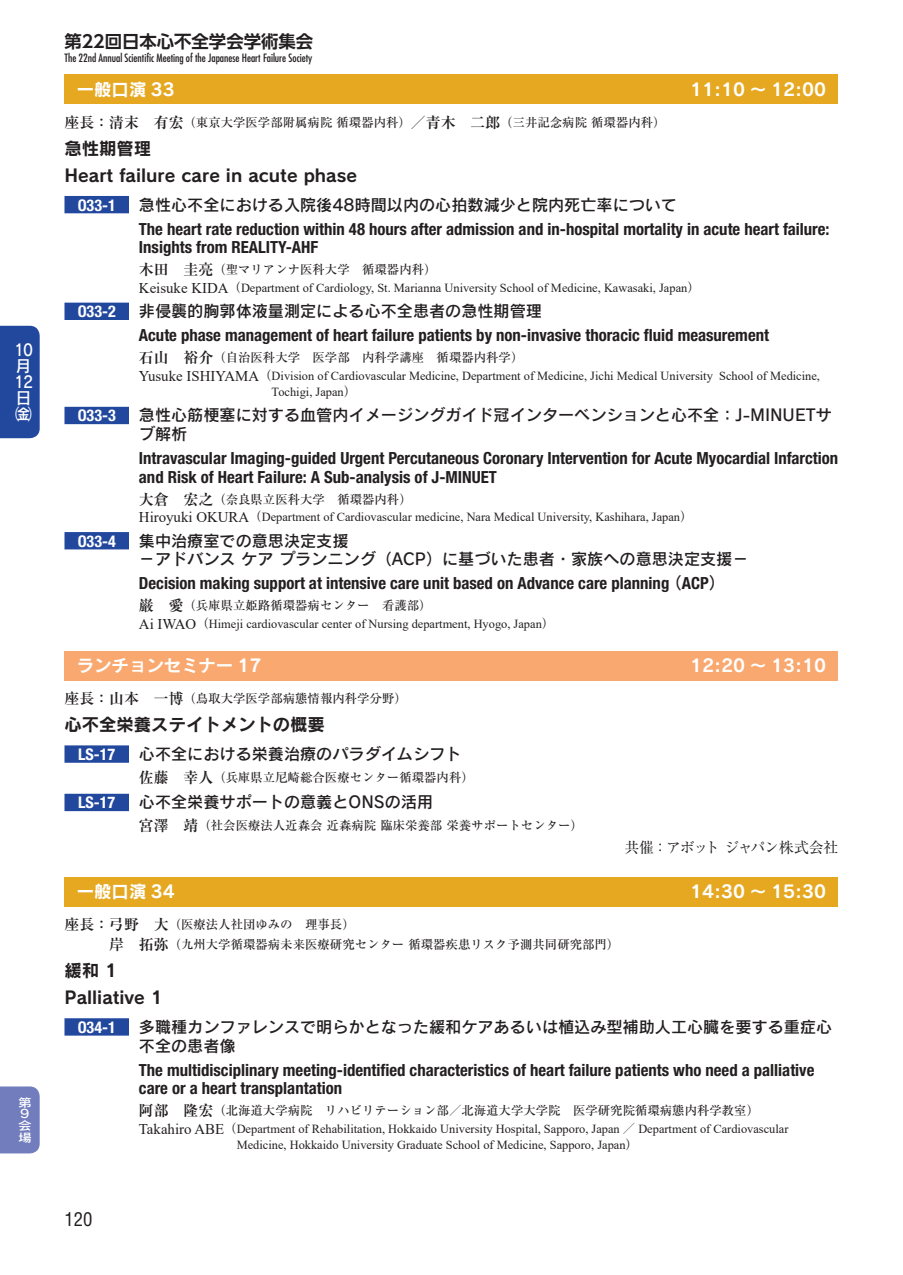
<style>
.page{position:relative;width:903px;height:1275px;background:#fff}
.page>*{position:absolute;margin:0;border:0;box-sizing:border-box;transform-origin:0 0}
.t1{font:condensed 18.55px "Helvetica LT Std";color:#231f20}
.t2{font:17.32px/27.3px "Rodin Pro N B";color:#231f20}
.t3{font:17.32px "Rodin Pro N B";color:#fff}
.t4{font:700 17.32px "UD Shin Go Pr 6 N De";color:#231f20}
.t5{font:700 condensed 16.8px/18.6px "Helvetica Neue LT Std";color:#231f20}
.t6{font:16.1px/18.6px "Rodin Pro N DB";color:#231f20}
.t7{font:700 condensed 16.1px "Helvetica Neue LT Std";color:#fff}
.t8{font:16.1px/16.1px "Rodin Pro N DB";color:#fff;scale:.9 1}
.t9{font:14.88px "Ryumin Pr 6 N";letter-spacing:-.07em;color:#231f20}
.t10{font:12.42px/16.1px "Times New Roman";color:#231f20}
.t11{font:500 12.42px "Ryumin Pr 6";color:#231f20}
.t12{font:500 12.42px/19.8px "Ryumin Pr 6 N";color:#231f20}
.t13{font:11.72px/11.7px "Rodin Pro N DB";color:#fff;scale:1.16 1}
.t14{font:condensed 11.2px "Futura Std";color:#231f20}
.s1{font-weight:700;font-size:14.88px}
.s2{font-family:"Ryumin Pr 6 N";font-weight:700;font-size:14.88px}
.s3{font-size:14.88px}
.s4{font-family:"Ryumin Pr 6 N";font-weight:500}
.s5{font-family:"Rodin Pro N DB";font-weight:400;font-stretch:normal}
</style>
<div class="page">
<div style="left:64px;top:74px;width:774px;height:30px;background:#e5a820"></div>
<div style="left:64px;top:196px;width:65px;height:17px;background:#22489e"></div>
<div style="left:64px;top:303px;width:65px;height:17px;background:#22489e"></div>
<div style="left:64px;top:407px;width:65px;height:17px;background:#22489e"></div>
<div style="left:64px;top:532px;width:65px;height:17px;background:#22489e"></div>
<div style="left:64px;top:651px;width:774px;height:30px;background:#f9a86f"></div>
<div style="left:64px;top:745px;width:65px;height:18px;background:#22489e"></div>
<div style="left:64px;top:794px;width:65px;height:17px;background:#22489e"></div>
<div style="left:64px;top:877px;width:774px;height:30px;background:#e5a820"></div>
<div style="left:64px;top:1018px;width:65px;height:18px;background:#22489e"></div>
<div style="left:0;top:1086px;width:40px;height:67px;background:#717dbd"></div>
<div style="left:0;top:326px;width:40px;height:112px;background:#22489e"></div>
<p class="t8" style="left:14px;top:341px;width:23px">10月<br>12日㈮</p>
<p class="t13" style="left:18px;top:1096px;width:13px">第<br>9会場</p>
<h2 class="t4" style="left:64px;top:27px;width:250px">第22回日本心不全学会学術集会</h2>
<p class="t14" style="left:64px;top:51px;width:249px">The 22nd Annual Scientific Meeting of the Japanese Heart Failure Society</p>
<h2 class="t3" style="left:77px;top:77px;width:99px">一般口演 33</h2>
<h2 class="t3" style="left:690px;top:77px;width:137px">11:10 ～ 12:00</h2>
<p class="t12" style="left:64px;top:112px;width:603px"><span class="s1">座長：清末　有宏</span>（東京大学医学部附属病院循環器内科）<span class="s1">／青木　二郎</span>（三井記念病院循環器内科）</p>
<h2 class="t2" style="left:64px;top:134px;width:294px">急性期管理<br>Heart failure care in acute phase</h2>
<p class="t7" style="left:78px;top:195px;width:40px">O33-1</p>
<p class="t6" style="left:139px;top:195px;width:540px">急性心不全における入院後48時間以内の心拍数減少と院内死亡率について</p>
<h3 class="t5" style="left:139px;top:219px;width:692px">The heart rate reduction within 48 hours after admission and in-hospital mortality in acute heart failure:<br>Insights from REALITY-AHF</h3>
<p class="t11" style="left:139px;top:260px;width:299px"><span class="s2">木田　圭亮</span>（聖マリアンナ医科大学　循環器内科）</p>
<p class="t10" style="left:139px;top:279px;width:562px"><span class="s3">Keisuke KIDA</span><span class="s4">（</span> Department of Cardiology, St. Marianna University School of Medicine, Kawasaki, Japan<span class="s4">）</span></p>
<p class="t7" style="left:78px;top:302px;width:40px">O33-2</p>
<p class="t6" style="left:139px;top:301px;width:405px">非侵襲的胸郭体液量測定による心不全患者の急性期管理</p>
<h3 class="t5" style="left:139px;top:326px;width:632px">Acute phase management of heart failure patients by non-invasive thoracic fluid measurement</h3>
<p class="t11" style="left:139px;top:348px;width:386px"><span class="s2">石山　裕介</span>（自治医科大学　医学部　内科学講座　循環器内科学）</p>
<p class="t10" style="left:272px;top:367px;width:550px;text-indent:-133px"><span class="s3">Yusuke ISHIYAMA</span><span class="s4">（</span> Division of Cardiovascular Medicine, Department of Medicine, Jichi Medical University School of Medicine,<br>Tochigi, Japan<span class="s4">）</span></p>
<p class="t7" style="left:78px;top:406px;width:40px">O33-3</p>
<p class="t6" style="left:139px;top:405px;width:694px">急性心筋梗塞に対する血管内イメージングガイド冠インターベンションと心不全：J-MINUETサブ解析</p>
<h3 class="t5" style="left:139px;top:449px;width:701px">Intravascular Imaging-guided Urgent Percutaneous Coronary Intervention for Acute Myocardial Infarction and Risk of Heart Failure: A Sub-analysis of J-MINUET</h3>
<p class="t11" style="left:139px;top:489px;width:274px"><span class="s2">大倉　宏之</span>（奈良県立医科大学　循環器内科）</p>
<p class="t10" style="left:139px;top:509px;width:555px"><span class="s3">Hiroyuki OKURA</span><span class="s4">（</span> Department of Cardiovascular medicine, Nara Medical University, Kashihara, Japan<span class="s4">）</span></p>
<p class="t7" style="left:78px;top:531px;width:40px">O33-4</p>
<p class="t6" style="left:139px;top:531px;width:611px">集中治療室での意思決定支援<br>－アドバンス ケア プランニング（ACP）に基づいた患者・家族への意思決定支援－</p>
<h3 class="t5" style="left:139px;top:574px;width:588px">Decision making support at intensive care unit based on Advance care planning <span class="s5">（</span>ACP<span class="s5">）</span></h3>
<p class="t11" style="left:139px;top:596px;width:294px"><span class="s2">巌　愛</span>（兵庫県立姫路循環器病センター　看護部）</p>
<p class="t10" style="left:139px;top:615px;width:417px"><span class="s3">Ai IWAO</span><span class="s4">（</span> Himeji cardiovascular center of Nursing department, Hyogo, Japan<span class="s4">）</span></p>
<h2 class="t3" style="left:77px;top:654px;width:186px">ランチョンセミナー 17</h2>
<h2 class="t3" style="left:690px;top:654px;width:137px">12:20 ～ 13:10</h2>
<p class="t12" style="left:64px;top:688px;width:344px"><span class="s1">座長：山本　一博</span>（鳥取大学医学部病態情報内科学分野）</p>
<h2 class="t2" style="left:64px;top:710px;width:262px">心不全栄養ステイトメントの概要</h2>
<p class="t7" style="left:78px;top:745px;width:39px">LS-17</p>
<p class="t6" style="left:139px;top:744px;width:324px">心不全における栄養治療のパラダイムシフト</p>
<p class="t11" style="left:139px;top:767px;width:336px"><span class="s2">佐藤　幸人</span>（兵庫県立尼崎総合医療センター循環器内科）</p>
<p class="t7" style="left:78px;top:793px;width:39px">LS-17</p>
<p class="t6" style="left:139px;top:792px;width:296px">心不全栄養サポートの意義とONSの活用</p>
<p class="t11" style="left:139px;top:816px;width:445px"><span class="s2">宮澤　靖</span>（社会医療法人近森会近森病院臨床栄養部栄養サポートセンター）</p>
<p class="t9" style="left:624px;top:836px;width:215px">共催：アボット ジャパン株式会社</p>
<h2 class="t3" style="left:77px;top:880px;width:99px">一般口演 34</h2>
<h2 class="t3" style="left:690px;top:880px;width:137px">14:30 ～ 15:30</h2>
<p class="t12" style="left:109px;top:914px;width:512px;text-indent:-45px"><span class="s1">座長：弓野　大</span>（医療法人社団ゆみの　理事長）<br><span class="s1">岸　拓弥</span>（九州大学循環器病未来医療研究センター循環器疾患リスク予測共同研究部門）</p>
<h2 class="t2" style="left:64px;top:956px;width:100px">緩和 1<br>Palliative 1</h2>
<p class="t7" style="left:78px;top:1017px;width:40px">O34-1</p>
<p class="t6" style="left:139px;top:1017px;width:695px">多職種カンファレンスで明らかとなった緩和ケアあるいは植込み型補助人工心臓を要する重症心不全の患者像</p>
<h3 class="t5" style="left:139px;top:1060px;width:677px">The multidisciplinary meeting-identified characteristics of heart failure patients who need a palliative care or a heart transplantation</h3>
<p class="t11" style="left:139px;top:1101px;width:622px"><span class="s2">阿部　隆宏</span>（北海道大学病院　リハビリテーション部／北海道大学大学院　医学研究院循環病態内科学教室）</p>
<p class="t10" style="left:237px;top:1120px;width:553px;text-indent:-98px"><span class="s3">Takahiro ABE</span><span class="s4">（</span> Department of Rehabilitation, Hokkaido University Hospital, Sapporo, Japan <span class="s4">／</span> Department of Cardiovascular<br>Medicine, Hokkaido University Graduate School of Medicine, Sapporo, Japan<span class="s4">）</span></p>
<h1 class="t1" style="left:64px;top:1207px;width:29px">120</h1>
</div>
